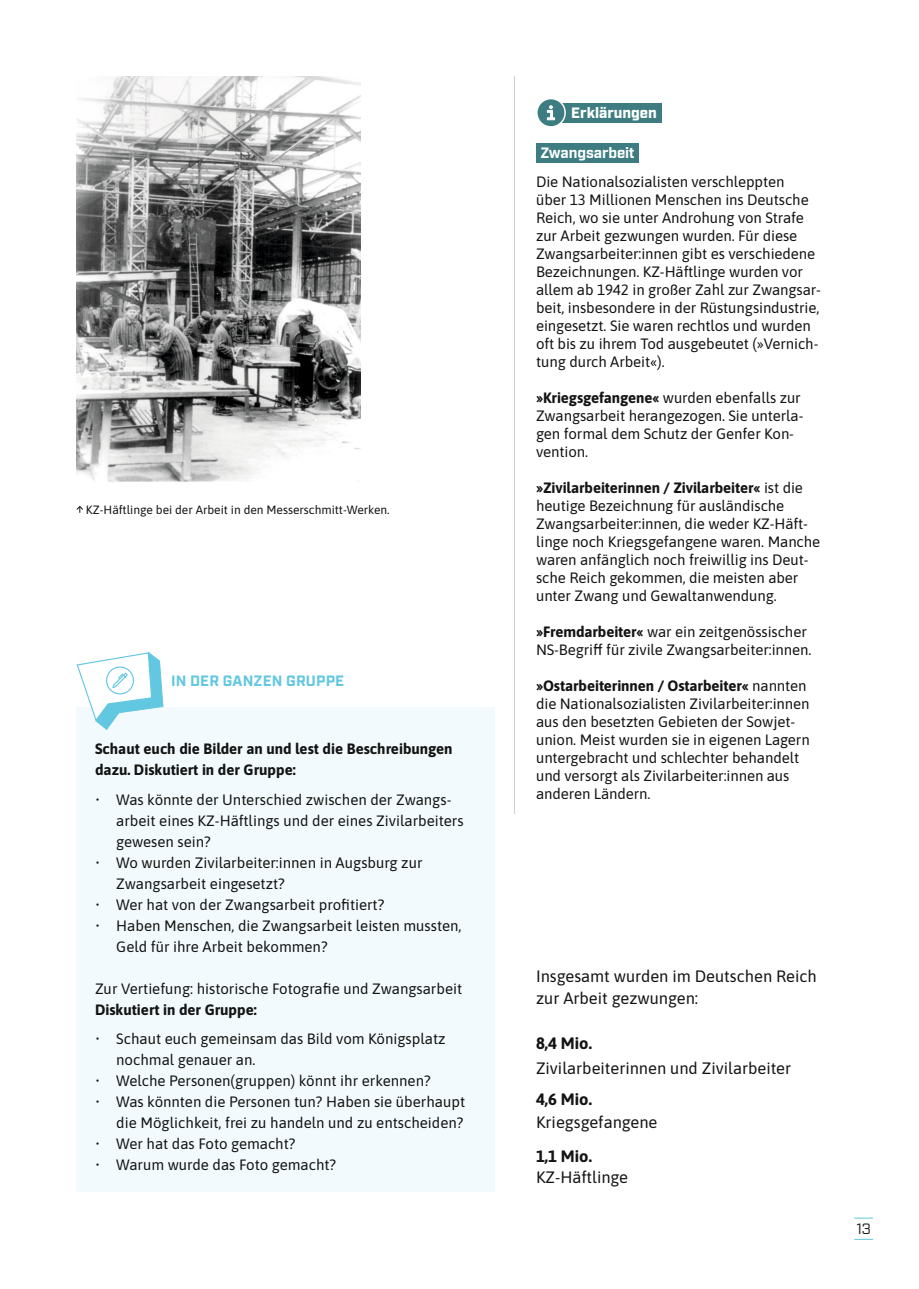
<style>
.page{position:relative;width:919px;height:1289px;background:#fff}
.page>*{position:absolute;margin:0;border:0;box-sizing:border-box;transform-origin:0 0}
.t1{font:16.5px/22.5px "Asap";color:#131413}
.t2{font:700 16.5px "Asap";color:#131413}
.t3{font:15px/18px "Asap";letter-spacing:-.005em;color:#131413}
.t4{font:700 15px/21px "Asap";color:#131413}
.t5{font:700 15px "Industry";letter-spacing:.01em;color:#62c7e0}
.t6{font:700 15px "Industry";letter-spacing:-.005em;color:#fff}
.t7{font:900 15px "Industry";color:#fff}
.t8{font:15px "Industry";color:#131413}
.t9{font:12px "Asap";color:#131413}
.s1{font-weight:700}
</style>
<div class="page">
<svg style="left:854px;top:1217px;width:19px;height:1px"></svg>
<svg style="left:854px;top:1238px;width:19px;height:1px"></svg>
<div style="left:77px;top:706px;width:418px;height:485px;background:#f3fafd"></div>
<svg style="left:76px;top:651px;width:87px;height:78px"></svg>
<div style="left:106px;top:666px;width:28px;height:28px;border:1px solid #62c7e0;border-radius:50%"></div>
<div style="left:536px;top:143px;width:103px;height:20px;background:#3d7d82"></div>
<hr style="left:514px;top:77px;width:1px;height:737px;background:#cecfcf">
<img style="left:77px;top:77px;width:283px;height:405px">
<svg style="left:76px;top:506px;width:7px;height:7px"></svg>
<div style="left:560px;top:103px;width:101px;height:19px;background:#3d7d82"></div>
<div style="left:536px;top:99px;width:29px;height:28px;background:#3d7d82;border-radius:50%"></div>
<div style="left:536px;top:98px;width:30px;height:30px;border:2px solid #fff;border-radius:50%"></div>
<svg style="left:546px;top:105px;width:9px;height:15px"></svg>
<p class="t9" style="left:86px;top:501px;width:305px">KZ-Häftlinge bei der Arbeit in den Messerschmitt-Werken.</p>
<p class="t5" style="left:171px;top:671px;width:174px">IN DER GANZEN GRUPPE</p>
<p class="t4" style="left:95px;top:737px;width:359px">Schaut euch die Bilder an und lest die Beschreibungen dazu. Diskutiert in der Gruppe:</p>
<p class="t3" style="left:116px;top:788px;width:349px;line-height:21px;text-indent:-21px">• Was könnte der Unterschied zwischen der Zwangs&shy;arbeit eines KZ-Häftlings und der eines Zivilarbeiters gewesen sein?</p>
<p class="t3" style="left:116px;top:851px;width:308px;line-height:21px;text-indent:-21px">• Wo wurden Zivilarbeiter:innen in Augsburg zur<br>Zwangsarbeit eingesetzt?</p>
<p class="t3" style="left:95px;top:894px;width:291px">• Wer hat von der Zwangsarbeit profitiert?</p>
<p class="t3" style="left:116px;top:914px;width:346px;line-height:21px;text-indent:-21px">• Haben Menschen, die Zwangsarbeit leisten mussten,<br>Geld für ihre Arbeit bekommen?</p>
<p class="t3" style="left:95px;top:978px;width:368px">Zur Vertiefung: historische Fotografie und Zwangsarbeit</p>
<p class="t4" style="left:95px;top:998px;width:163px">Diskutiert in der Gruppe:</p>
<p class="t3" style="left:116px;top:1027px;width:331px;line-height:21px;text-indent:-21px">• Schaut euch gemeinsam das Bild vom Königsplatz nochmal genauer an.</p>
<p class="t3" style="left:95px;top:1071px;width:337px">• Welche Personen(gruppen) könnt ihr erkennen?</p>
<p class="t3" style="left:95px;top:1090px;width:371px;line-height:21px;text-align:right">• Was könnten die Personen tun? Haben sie überhaupt die Möglichkeit, frei zu handeln und zu entscheiden?</p>
<p class="t3" style="left:95px;top:1134px;width:202px">• Wer hat das Foto gemacht?</p>
<p class="t3" style="left:95px;top:1155px;width:243px">• Warum wurde das Foto gemacht?</p>
<p class="t7" style="left:571px;top:104px;width:87px">Erklärungen</p>
<p class="t6" style="left:540px;top:144px;width:96px">Zwangsarbeit</p>
<p class="t3" style="left:536px;top:172px;width:286px">Die Nationalsozialisten verschleppten<br>über 13 Millionen Menschen ins Deutsche Reich, wo sie unter Androhung von Strafe zur Arbeit gezwungen wurden. Für diese Zwangsarbeiter:innen gibt es verschiedene Bezeichnungen. KZ-Häftlinge wurden vor allem ab 1942 in großer Zahl zur Zwangsar&shy;beit, insbesondere in der Rüstungsindustrie, eingesetzt. Sie waren rechtlos und wurden oft bis zu ihrem Tod ausgebeutet (»Vernich&shy;tung durch Arbeit«).</p>
<p class="t3" style="left:536px;top:388px;width:269px"><span class="s1">»Kriegsgefangene«</span> wurden ebenfalls zur<br>Zwangsarbeit herangezogen. Sie unterla&shy;gen formal dem Schutz der Genfer Kon&shy;vention.</p>
<p class="t3" style="left:536px;top:478px;width:286px"><span class="s1">»Zivilarbeiterinnen / Zivilarbeiter«</span> ist die heutige Bezeichnung für ausländische Zwangsarbeiter:innen, die weder KZ-Häft&shy;linge noch Kriegsgefangene waren. Manche waren anfänglich noch freiwillig ins Deut&shy;sche Reich gekommen, die meisten aber unter Zwang und Gewaltanwendung.</p>
<p class="t3" style="left:536px;top:622px;width:277px"><span class="s1">»Fremdarbeiter«</span> war ein zeitgenössischer<br>NS-Begriff für zivile Zwangsarbeiter:innen.</p>
<p class="t3" style="left:536px;top:676px;width:275px"><span class="s1">»Ostarbeiterinnen / Ostarbeiter«</span> nannten die Nationalsozialisten Zivilarbeiter:innen aus den besetzten Gebieten der Sowjet&shy;union. Meist wurden sie in eigenen Lagern untergebracht und schlechter behandelt und versorgt als Zivilarbeiter:innen aus anderen Ländern.</p>
<p class="t1" style="left:536px;top:963px;width:282px">Insgesamt wurden im Deutschen Reich zur Arbeit gezwungen:</p>
<p class="t2" style="left:536px;top:1030px;width:57px">8,4 Mio.</p>
<p class="t1" style="left:536px;top:1055px;width:256px">Zivilarbeiterinnen und Zivilarbeiter</p>
<p class="t2" style="left:536px;top:1087px;width:57px">4,6 Mio.</p>
<p class="t1" style="left:536px;top:1109px;width:123px">Kriegsgefangene</p>
<p class="t1" style="left:536px;top:1164px;width:94px">KZ-Häftlinge</p>
<p class="t2" style="left:536px;top:1144px;width:57px">1,1 Mio.</p>
<p class="t8" style="left:856px;top:1220px;width:16px">13</p>
</div>
